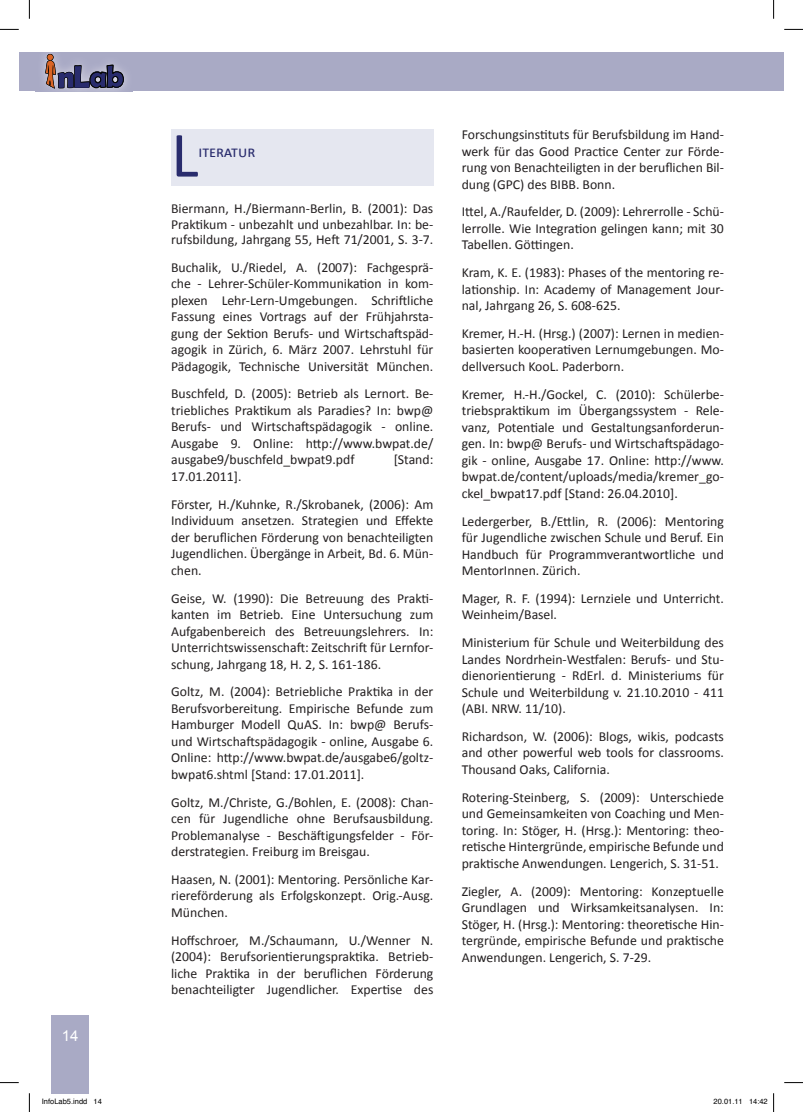
<style>
.page{position:relative;width:803px;height:1112px;background:#fff}
.page>*{position:absolute;margin:0;border:0;box-sizing:border-box;transform-origin:0 0}
.t1{font:65px "Calibri";color:#292c6d}
.t2{font:16.25px "Calibri";color:#292c6d}
.t3{font:15px "Arial";color:#fff}
.t4{font:13.75px/16.5px "Calibri";color:#231f20;text-align:justify}
.t5{font:7.5px "Helvetica";color:#000}
</style>
<div class="page">
<div style="left:51px;top:1014px;width:38px;height:78px;background:#a9aac5"></div>
<div style="left:19px;top:52px;width:754px;height:39px;background:#a9aac5"></div>
<img style="left:40px;top:52px;width:90px;height:39px">
<svg style="left:45px;top:52px;width:79px;height:38px"></svg>
<div style="left:773px;top:52px;width:11px;height:39px;background:#a9aac5"></div>
<div style="left:171px;top:129px;width:262px;height:56px;background:#e5e7f0"></div>
<svg style="left:0;top:29px;width:19px;height:1px"></svg>
<svg style="left:784px;top:29px;width:19px;height:1px"></svg>
<svg style="left:0;top:1082px;width:19px;height:1px"></svg>
<svg style="left:784px;top:1082px;width:19px;height:1px"></svg>
<svg style="left:29px;top:0;width:1px;height:19px"></svg>
<svg style="left:29px;top:1093px;width:1px;height:18px"></svg>
<svg style="left:773px;top:0;width:1px;height:19px"></svg>
<svg style="left:773px;top:1093px;width:1px;height:18px"></svg>
<p class="t3" style="left:62px;top:1025px;width:18px">14</p>
<h1 class="t1" style="left:171px;top:115px;width:29px">L</h1>
<p class="t2" style="left:198px;top:141px;width:58px">iteratur</p>
<p class="t4" style="left:171px;top:201px;width:264px;line-height:15.1px">Biermann, H./Biermann-Berlin, B. (2001): Das Praktikum - unbezahlt und unbezahlbar. In: be&shy;rufsbildung, Jahrgang 55, Heft 71/2001, S. 3-7.</p>
<p class="t4" style="left:171px;top:258px;width:264px">Buchalik, U./Riedel, A. (2007): Fachgesprä&shy;che - Lehrer-Schüler-Kommunikation in kom&shy;plexen Lehr-Lern-Umgebungen. Schriftliche Fassung eines Vortrags auf der Frühjahrsta&shy;gung der Sektion Berufs- und Wirtschaftspäd&shy;agogik in Zürich, 6. März 2007. Lehrstuhl für Pädagogik, Technische Universität München.</p>
<p class="t4" style="left:171px;top:385px;width:264px">Buschfeld, D. (2005): Betrieb als Lernort. Be&shy;triebliches Praktikum als Paradies? In: bwp@ Berufs- und Wirtschaftspädagogik - online.<br>Ausgabe 9. Online: http://www.bwpat.de/ ausgabe9/buschfeld_bwpat9.pdf</p>
<p class="t4" style="left:394px;top:451px;width:41px">[Stand:</p>
<p class="t4" style="left:171px;top:461px;width:264px;line-height:27.8px">17.01.2011].<br>Förster, H./Kuhnke, R./Skrobanek, (2006): Am</p>
<p class="t4" style="left:171px;top:511px;width:264px">Individuum ansetzen. Strategien und Effekte der beruflichen Förderung von benachteiligten Jugendlichen. Übergänge in Arbeit, Bd. 6. Mün&shy;chen.</p>
<p class="t4" style="left:171px;top:589px;width:264px">Geise, W. (1990): Die Betreuung des Prakti&shy;kanten im Betrieb. Eine Untersuchung zum Aufgabenbereich des Betreuungslehrers. In:<br>Unterrichtswissenschaft: Zeitschrift für Lernfor&shy;schung, Jahrgang 18, H. 2, S. 161-186.</p>
<p class="t4" style="left:171px;top:682px;width:264px">Goltz, M. (2004): Betriebliche Praktika in der Berufsvorbereitung. Empirische Befunde zum Hamburger Modell QuAS. In: bwp@ Berufs&shy;und Wirtschaftspädagogik - online, Ausgabe 6.<br>Online: http://www.bwpat.de/ausgabe6/goltz&shy;bwpat6.shtml [Stand: 17.01.2011].</p>
<p class="t4" style="left:171px;top:793px;width:264px">Goltz, M./Christe, G./Bohlen, E. (2008): Chan&shy;cen für Jugendliche ohne Berufsausbildung.<br>Problemanalyse - Beschäftigungsfelder - För&shy;derstrategien. Freiburg im Breisgau.</p>
<p class="t4" style="left:171px;top:870px;width:264px">Haasen, N. (2001): Mentoring. Persönliche Kar&shy;riereförderung als Erfolgskonzept. Orig.-Ausg.<br>München.</p>
<p class="t4" style="left:171px;top:931px;width:264px">Hoffschroer, M./Schaumann, U./Wenner N. (2004): Berufsorientierungspraktika. Betrieb&shy;liche Praktika in der beruflichen Förderung benachteiligter Jugendlicher. Expertise des</p>
<p class="t4" style="left:462px;top:125px;width:264px">Forschungsinstituts für Berufsbildung im Hand&shy;werk für das Good Practice Center zur Förde&shy;rung von Benachteiligten in der beruflichen Bil&shy;dung (GPC) des BIBB. Bonn.</p>
<p class="t4" style="left:462px;top:203px;width:264px">Ittel, A./Raufelder, D. (2009): Lehrerrolle - Schü&shy;lerrolle. Wie Integration gelingen kann; mit 30<br>Tabellen. Göttingen.</p>
<p class="t4" style="left:462px;top:263px;width:264px">Kram, K. E. (1983): Phases of the mentoring re&shy;lationship. In: Academy of Management Jour&shy;nal, Jahrgang 26, S. 608-625.</p>
<p class="t4" style="left:462px;top:324px;width:264px">Kremer, H.-H. (Hrsg.) (2007): Lernen in medien&shy;basierten kooperativen Lernumgebungen. Mo&shy;dellversuch KooL. Paderborn.</p>
<p class="t4" style="left:462px;top:385px;width:264px">Kremer, H.-H./Gockel, C. (2010): Schülerbe&shy;triebspraktikum im Übergangssystem - Rele&shy;vanz, Potentiale und Gestaltungsanforderun&shy;gen. In: bwp@ Berufs- und Wirtschaftspädago&shy;gik - online, Ausgabe 17. Online: http://www. bwpat.de/content/uploads/media/kremer_go&shy;ckel_bwpat17.pdf [Stand: 26.04.2010].</p>
<p class="t4" style="left:462px;top:512px;width:264px">Ledergerber, B./Ettlin, R. (2006): Mentoring für Jugendliche zwischen Schule und Beruf. Ein Handbuch für Programmverantwortliche und MentorInnen. Zürich.</p>
<p class="t4" style="left:462px;top:589px;width:264px">Mager, R. F. (1994): Lernziele und Unterricht.<br>Weinheim/Basel.</p>
<p class="t4" style="left:462px;top:633px;width:264px">Ministerium für Schule und Weiterbildung des Landes Nordrhein-Westfalen: Berufs- und Stu&shy;dienorientierung - RdErl. d. Ministeriums für Schule und Weiterbildung v. 21.10.2010 - 411 (ABI. NRW. 11/10).</p>
<p class="t4" style="left:462px;top:727px;width:264px">Richardson, W. (2006): Blogs, wikis, podcasts and other powerful web tools for classrooms.<br>Thousand Oaks, California.</p>
<p class="t4" style="left:462px;top:788px;width:264px">Rotering-Steinberg, S. (2009): Unterschiede und Gemeinsamkeiten von Coaching und Men&shy;toring. In: Stöger, H. (Hrsg.): Mentoring: theo&shy;retische Hintergründe, empirische Befunde und praktische Anwendungen. Lengerich, S. 31-51.</p>
<p class="t4" style="left:462px;top:881px;width:264px">Ziegler, A. (2009): Mentoring: Konzeptuelle Grundlagen und Wirksamkeitsanalysen. In:<br>Stöger, H. (Hrsg.): Mentoring: theoretische Hin&shy;tergründe, empirische Befunde und praktische Anwendungen. Lengerich, S. 7-29.</p>
<p class="t5" style="left:42px;top:1095px;width:62px">InfoLab5.indd 14</p>
<p class="t5" style="left:713px;top:1095px;width:56px">20.01.11 14:42</p>
</div>
